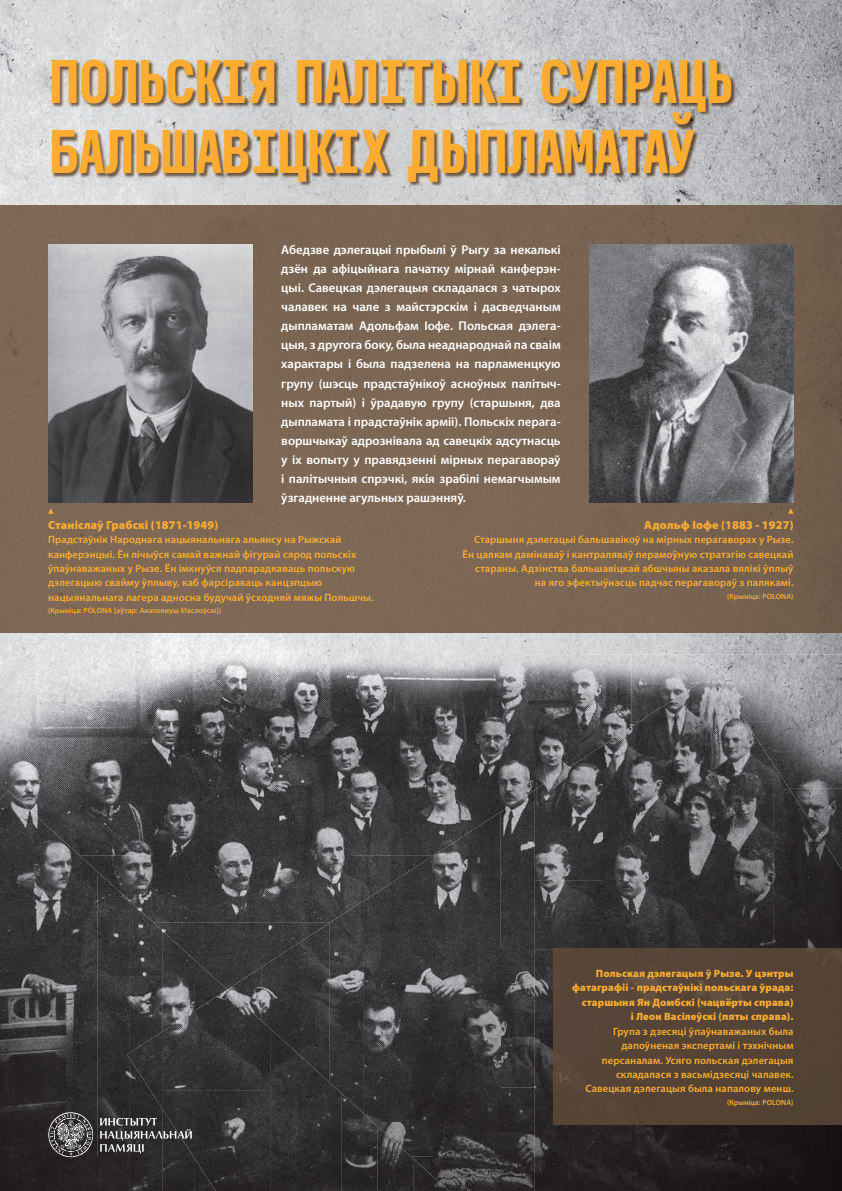
<style>
.page{position:relative;width:842px;height:1191px;background:#fff}
.page>*{position:absolute;margin:0;border:0;box-sizing:border-box;transform-origin:0 0}
.t1{font:900 58.6px/70px "Input Sans Compressed";letter-spacing:-.06em;color:#fbac31;scale:.83 1}
.t2{font:600 12.7px/19.1px "Myriad Pro";color:#fff;text-align:justify}
.t3{font:900 11.9px "Myriad Pro";letter-spacing:.01em;color:#fbac31}
.t4{font:600 10.6px/14.4px "Myriad Pro";letter-spacing:.01em;color:#fbac31;text-align:right}
.t5{font:900 10.6px/14.4px "Myriad Pro";letter-spacing:.01em;color:#fbac31;text-align:right}
.t6{font:600 7.6px "Myriad Pro";letter-spacing:.01em;color:#fbac31}
</style>
<div class="page">
<img style="left:0;top:0;width:842px;height:654px">
<img style="left:52px;top:59px;width:684px;height:127px">
<img style="left:0;top:654px;width:631px;height:100px">
<img style="left:631px;top:654px;width:141px;height:67px">
<img style="left:772px;top:654px;width:70px;height:134px">
<svg style="left:631px;top:721px;width:6px;height:2px"></svg>
<img style="left:0;top:754px;width:140px;height:68px">
<img style="left:140px;top:754px;width:316px;height:101px">
<img style="left:456px;top:754px;width:78px;height:58px">
<img style="left:808px;top:788px;width:34px;height:29px">
<img style="left:65px;top:822px;width:75px;height:33px">
<img style="left:97px;top:855px;width:289px;height:34px">
<img style="left:386px;top:855px;width:46px;height:1px">
<img style="left:130px;top:889px;width:234px;height:33px">
<img style="left:162px;top:922px;width:168px;height:34px">
<img style="left:195px;top:956px;width:66px;height:11px">
<img style="left:637px;top:673px;width:103px;height:275px">
<img style="left:603px;top:723px;width:34px;height:225px">
<img style="left:739px;top:712px;width:35px;height:236px">
<img style="left:534px;top:745px;width:69px;height:204px">
<img style="left:774px;top:764px;width:34px;height:184px">
<img style="left:500px;top:789px;width:35px;height:298px">
<img style="left:432px;top:812px;width:68px;height:275px">
<img style="left:808px;top:817px;width:34px;height:131px">
<img style="left:364px;top:856px;width:68px;height:266px">
<img style="left:330px;top:900px;width:34px;height:193px">
<img style="left:261px;top:923px;width:69px;height:129px">
<img style="left:227px;top:967px;width:34px;height:22px">
<img style="left:534px;top:949px;width:35px;height:242px">
<img style="left:306px;top:1052px;width:24px;height:9px">
<img style="left:432px;top:1087px;width:103px;height:104px">
<img style="left:378px;top:1122px;width:54px;height:34px">
<img style="left:569px;top:1124px;width:273px;height:67px">
<img style="left:413px;top:1156px;width:19px;height:2px">
<img style="left:0;top:206px;width:842px;height:427px">
<img style="left:48px;top:244px;width:205px;height:258px">
<svg style="left:48px;top:508px;width:6px;height:6px"></svg>
<img style="left:589px;top:244px;width:204px;height:258px">
<svg style="left:788px;top:508px;width:5px;height:6px"></svg>
<div style="left:554px;top:948px;width:288px;height:176px;background:#564537"></div>
<img style="left:0;top:790px;width:65px;height:401px">
<img style="left:65px;top:842px;width:32px;height:349px">
<img style="left:97px;top:871px;width:33px;height:320px">
<img style="left:130px;top:901px;width:32px;height:290px">
<img style="left:162px;top:930px;width:33px;height:101px">
<img style="left:195px;top:960px;width:32px;height:29px">
<img style="left:163px;top:989px;width:107px;height:202px">
<img style="left:127px;top:1031px;width:36px;height:78px">
<img style="left:270px;top:1028px;width:36px;height:163px">
<img style="left:306px;top:1061px;width:36px;height:130px">
<img style="left:342px;top:1093px;width:36px;height:98px">
<img style="left:377px;top:1126px;width:36px;height:65px">
<img style="left:413px;top:1158px;width:36px;height:33px">
<svg style="left:48px;top:1112px;width:45px;height:45px"></svg>
<svg style="left:100px;top:1117px;width:92px;height:36px"></svg>
<h1 class="t1" style="left:48px;top:42px;width:828px">ПОЛЬСКІЯ ПАЛІТЫКІ СУПРАЦЬ<br>БАЛЬШАВІЦКІХ ДЫПЛАМАТАЎ</h1>
<p class="t2" style="left:281px;top:240px;width:281px">Абедзве дэлегацыі прыбылі ў Рыгу за некалькі дзён да афіцыйнага пачатку мірнай канферэн&shy;цыі. Савецкая дэлегацыя складалася з чатырох чалавек на чале з майстэрскім і дасведчаным дыпламатам Адольфам Іофе. Польская дэлега&shy;цыя, з другога боку, была неаднароднай па сваім характары і была падзелена на парламенцкую групу (шэсць прадстаўнікоў асноўных палітыч&shy;ных партый) і ўрадавую групу (старшыня, два дыпламата і прадстаўнік арміі). Польскіх перага&shy;воршчыкаў адрознівала ад савецкіх адсутнасць у іх вопыту у правядзенні мірных перагавораў і палітычныя спрэчкі, якія зрабілі немагчымым ўзгадненне агульных рашэнняў.</p>
<p class="t3" style="left:48px;top:518px;width:172px">Станіслаў Грабскi (1871-1949)</p>
<p class="t4" style="left:48px;top:532px;width:327px;text-align:left">Прадстаўнік Народнага нацыянальнага альянсу на Рыжскай канферэнцыі. Ён лічыўся самай важнай фігурай сярод польскіх ўпаўнаважаных у Рызе. Ён імкнуўся падпарадкаваць польскую дэлегацыю свайму ўплыву, каб фарсіраваць канцэпцыю нацыянальнага лагера адносна будучай ўсходняй мяжы Польшчы.</p>
<p class="t6" style="left:48px;top:606px;width:175px">(Крыніца: POLONA [аўтар: Анатолиуш Маслоўскі])</p>
<p class="t3" style="left:644px;top:518px;width:151px">Адольф Іофе (1883 - 1927)</p>
<p class="t4" style="left:463px;top:532px;width:332px">Старшыня дэлегацыі бальшавікоў на мірных перагаворах у Рызе.<br>Ён цалкам дамінаваў і кантраляваў перамоўную стратэгію савецкай стараны. Адзінства бальшавіцкай абшчыны аказала вялiкi ўплыў на яго эфектыўнасць падчас перагавораў з палякамі.</p>
<p class="t6" style="left:727px;top:592px;width:68px">(Крыніца: POLONA)</p>
<p class="t5" style="left:572px;top:966px;width:223px">Польская дэлегацыя ў Рызе. У цэнтры фатаграфіі - прадстаўнікі польскага ўрада: старшыня Ян Домбскi (чацвёрты справа)<br>і Леон Васілеўскі (пяты справа).</p>
<p class="t4" style="left:585px;top:1024px;width:210px">Група з дзесяці ўпаўнаважаных была дапоўненая экспертамі і тэхнічным персаналам. Усяго польская дэлегацыя складалася з васьмідзесяці чалавек.<br>Савецкая дэлегацыя была напалову менш.</p>
<p class="t6" style="left:727px;top:1098px;width:68px">(Крыніца: POLONA)</p>
</div>
